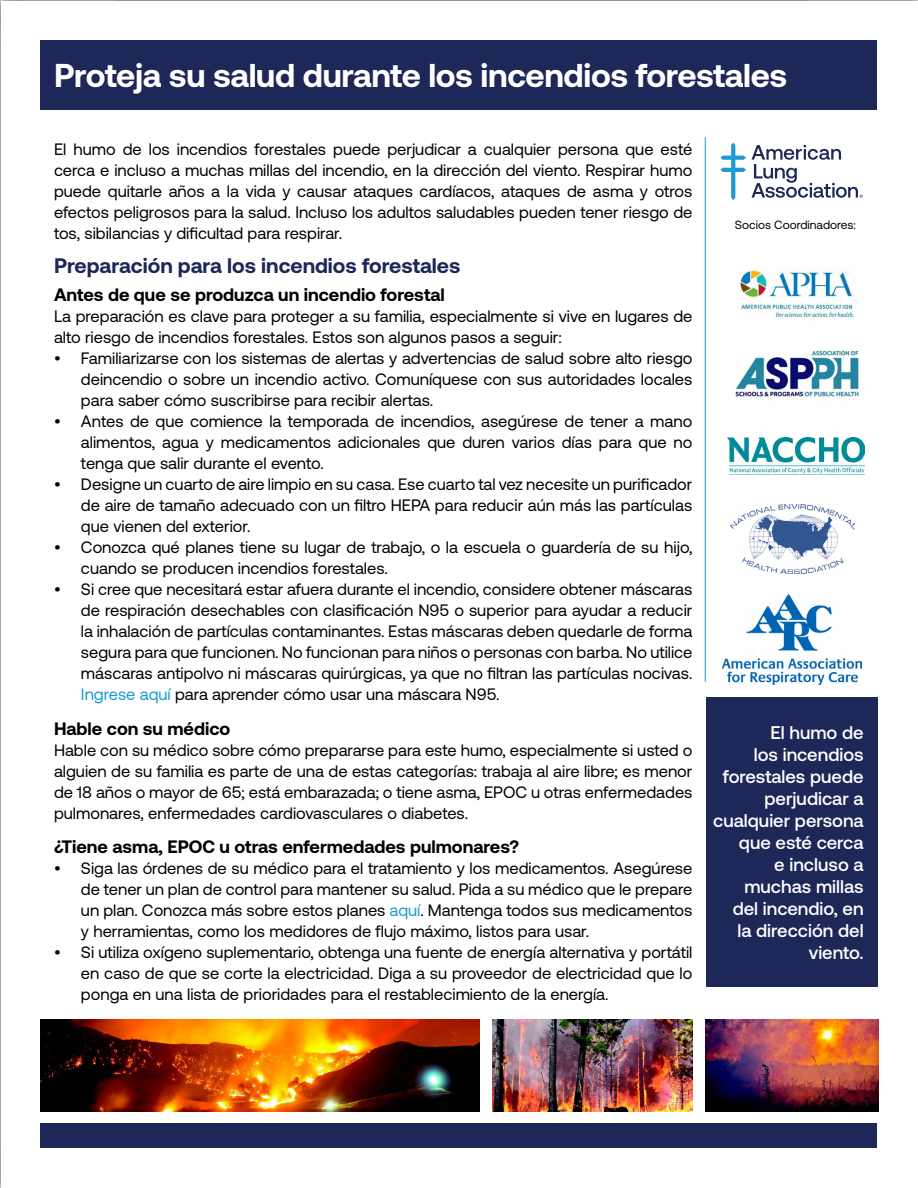
<style>
.page{position:relative;width:918px;height:1188px;background:#fff}
.page>*{position:absolute;margin:0;border:0;box-sizing:border-box;transform-origin:0 0}
.t1{font:700 33px "Aeonik";letter-spacing:-.01em;color:#fff}
.t2{font:700 21px "Aeonik";color:#1d2758}
.t3{font:500 18.3px/22px "Aeonik";color:#fff;text-align:right}
.t4{font:700 18px "Aeonik";color:#000}
.t5{font:16.5px/21px "Aeonik";color:#000;text-align:justify}
.t6{font:12px "Aeonik";color:#000}
.s1{color:#1c9ad6}
</style>
<div class="page">
<svg style="left:720px;top:142px;width:26px;height:58px"></svg>
<svg style="left:752px;top:145px;width:111px;height:53px"></svg>
<div style="left:40px;top:40px;width:838px;height:70px;background:#1d2758"></div>
<div style="left:40px;top:1123px;width:838px;height:25px;background:#1d2758"></div>
<img style="left:740px;top:268px;width:116px;height:52px">
<img style="left:735px;top:350px;width:124px;height:48px">
<img style="left:728px;top:438px;width:137px;height:36px">
<img style="left:730px;top:504px;width:125px;height:70px">
<div style="left:706px;top:698px;width:172px;height:289px;background:#1d2758"></div>
<hr style="left:705px;top:137px;width:1px;height:545px;background:#1c9ad6">
<img style="left:723px;top:594px;width:139px;height:91px">
<img style="left:40px;top:1020px;width:439px;height:91px">
<img style="left:493px;top:1020px;width:199px;height:91px">
<img style="left:706px;top:1020px;width:173px;height:91px">
<h1 class="t1" style="left:54px;top:56px;width:735px">Proteja su salud durante los incendios forestales</h1>
<p class="t5" style="left:54px;top:139px;width:640px">El humo de los incendios forestales puede perjudicar a cualquier persona que esté cerca e incluso a muchas millas del incendio, en la dirección del viento. Respirar humo puede quitarle años a la vida y causar ataques cardíacos, ataques de asma y otros efectos peligrosos para la salud. Incluso los adultos saludables pueden tener riesgo de tos, sibilancias y dificultad para respirar.</p>
<p class="t2" style="left:54px;top:254px;width:408px">Preparación para los incendios forestales</p>
<p class="t4" style="left:54px;top:285px;width:392px">Antes de que se produzca un incendio forestal</p>
<p class="t5" style="left:54px;top:306px;width:640px">La preparación es clave para proteger a su familia, especialmente si vive en lugares de alto riesgo de incendios forestales. Estos son algunos pasos a seguir:</p>
<p class="t5" style="left:81px;top:348px;width:613px;text-indent:-27px">• Familiarizarse con los sistemas de alertas y advertencias de salud sobre alto riesgo deincendio o sobre un incendio activo. Comuníquese con sus autoridades locales para saber cómo suscribirse para recibir alertas.</p>
<p class="t5" style="left:81px;top:411px;width:613px;text-indent:-27px">• Antes de que comience la temporada de incendios, asegúrese de tener a mano alimentos, agua y medicamentos adicionales que duren varios días para que no tenga que salir durante el evento.</p>
<p class="t5" style="left:81px;top:474px;width:613px;text-indent:-27px">• Designe un cuarto de aire limpio en su casa. Ese cuarto tal vez necesite un purificador de aire de tamaño adecuado con un filtro HEPA para reducir aún más las partículas que vienen del exterior.</p>
<p class="t5" style="left:81px;top:537px;width:613px;text-indent:-27px">• Conozca qué planes tiene su lugar de trabajo, o la escuela o guardería de su hijo, cuando se producen incendios forestales.</p>
<p class="t5" style="left:81px;top:579px;width:613px;text-indent:-27px">• Si cree que necesitará estar afuera durante el incendio, considere obtener máscaras de respiración desechables con clasificación N95 o superior para ayudar a reducir la inhalación de partículas contaminantes. Estas máscaras deben quedarle de forma segura para que funcionen. No funcionan para niños o personas con barba. No utilice máscaras antipolvo ni máscaras quirúrgicas, ya que no filtran las partículas nocivas.<br><span class="s1">Ingrese aquí</span> para aprender cómo usar una máscara N95.</p>
<p class="t4" style="left:54px;top:718px;width:178px">Hable con su médico</p>
<p class="t5" style="left:54px;top:739px;width:640px">Hable con su médico sobre cómo prepararse para este humo, especialmente si usted o alguien de su familia es parte de una de estas categorías: trabaja al aire libre; es menor de 18 años o mayor de 65; está embarazada; o tiene asma, EPOC u otras enfermedades pulmonares, enfermedades cardiovasculares o diabetes.</p>
<p class="t4" style="left:54px;top:837px;width:467px">¿Tiene asma, EPOC u otras enfermedades pulmonares?</p>
<p class="t5" style="left:81px;top:858px;width:613px;text-indent:-27px">• Siga las órdenes de su médico para el tratamiento y los medicamentos. Asegúrese de tener un plan de control para mantener su salud. Pida a su médico que le prepare un plan. Conozca más sobre estos planes <span class="s1">aquí</span>. Mantenga todos sus medicamentos y herramientas, como los medidores de flujo máximo, listos para usar.</p>
<p class="t5" style="left:81px;top:942px;width:613px;text-indent:-27px">• Si utiliza oxígeno suplementario, obtenga una fuente de energía alternativa y portátil en caso de que se corte la electricidad. Diga a su proveedor de electricidad que lo ponga en una lista de prioridades para el restablecimiento de la energía.</p>
<p class="t6" style="left:735px;top:218px;width:123px">Socios Coordinadores:</p>
<p class="t3" style="left:713px;top:721px;width:152px">El humo de<br>los incendios forestales puede perjudicar a cualquier persona que esté cerca<br>e incluso a muchas millas<br>del incendio, en<br>la dirección del viento.</p>
</div>
